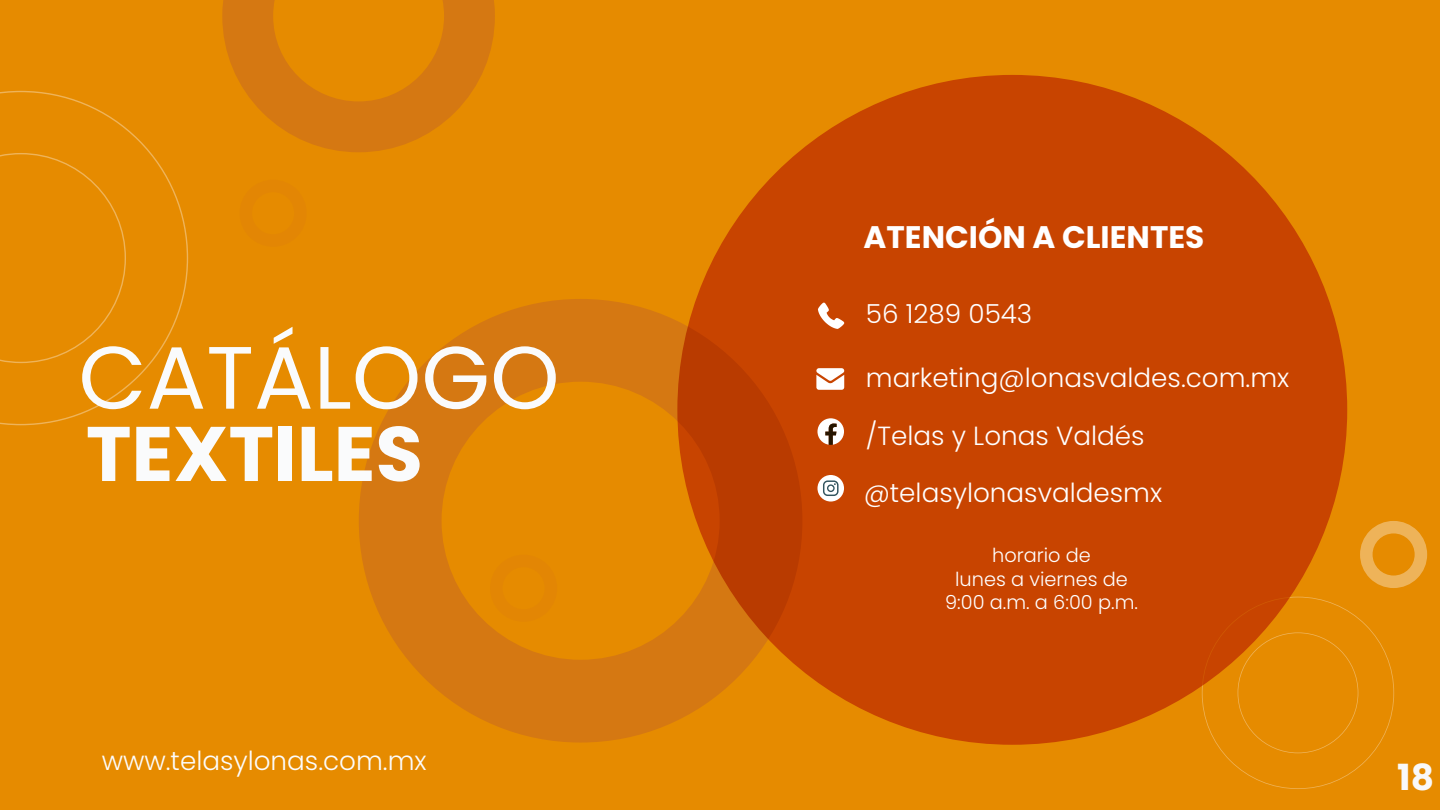
<style>
.page{position:relative;width:1440px;height:810px;background:#e68b00}
.page>*{position:absolute;margin:0;border:0;box-sizing:border-box;transform-origin:0 0}
.t1{font:88.43px "Poppins";color:#fafbfc}
.t2{font:700 77.18px "Poppins";color:#fafbfc}
.t3{font:700 36px "Poppins";color:#f9f9f9}
.t4{font:700 31.12px "Poppins";color:#fff}
.t5{font:300 26.25px/57px "Poppins";color:#fff}
.t6{font:300 26.25px "Poppins";color:#fcfcfc}
.t7{font:300 19.35px/23.2px "Poppins";color:#fff;text-align:center}
</style>
<div class="page">
<svg style="left:359px;top:299px;width:409px;height:444px"></svg>
<svg style="left:222px;top:0;width:273px;height:152px"></svg>
<svg style="left:1360px;top:521px;width:67px;height:67px"></svg>
<svg style="left:490px;top:555px;width:67px;height:67px"></svg>
<svg style="left:0;top:91px;width:188px;height:334px"></svg>
<svg style="left:1202px;top:597px;width:192px;height:192px"></svg>
<div style="left:677px;top:75px;width:670px;height:670px;background:linear-gradient(to right,#c34100,#ca4500);border-radius:50%"></div>
<svg style="left:818px;top:302px;width:26px;height:27px"></svg>
<svg style="left:816px;top:368px;width:28px;height:22px"></svg>
<div style="left:817px;top:475px;width:27px;height:27px;background:#fff;border-radius:50%"></div>
<svg style="left:823px;top:480px;width:16px;height:16px"></svg>
<svg style="left:817px;top:418px;width:27px;height:27px"></svg>
<h1 class="t1" style="left:78px;top:326px;width:483px">CATÁLOGO</h1>
<h2 class="t2" style="left:86px;top:409px;width:339px">TEXTILES</h2>
<p class="t6" style="left:102px;top:746px;width:326px">www.telasylonas.com.mx</p>
<p class="t4" style="left:864px;top:219px;width:342px">ATENCIÓN A CLIENTES</p>
<p class="t5" style="left:866px;top:286px;width:168px">56 1289 0543</p>
<p class="t5" style="left:866px;top:350px;width:425px">marketing@lonasvaldes.com.mx</p>
<p class="t5" style="left:864px;top:407px;width:300px">/Telas y Lonas Valdés @telasylonasvaldesmx</p>
<p class="t7" style="left:945px;top:544px;width:194px">horario de<br>lunes a viernes de<br>9:00 a.m. a 6:00 p.m.</p>
<h3 class="t3" style="left:1397px;top:756px;width:38px">18</h3>
</div>
